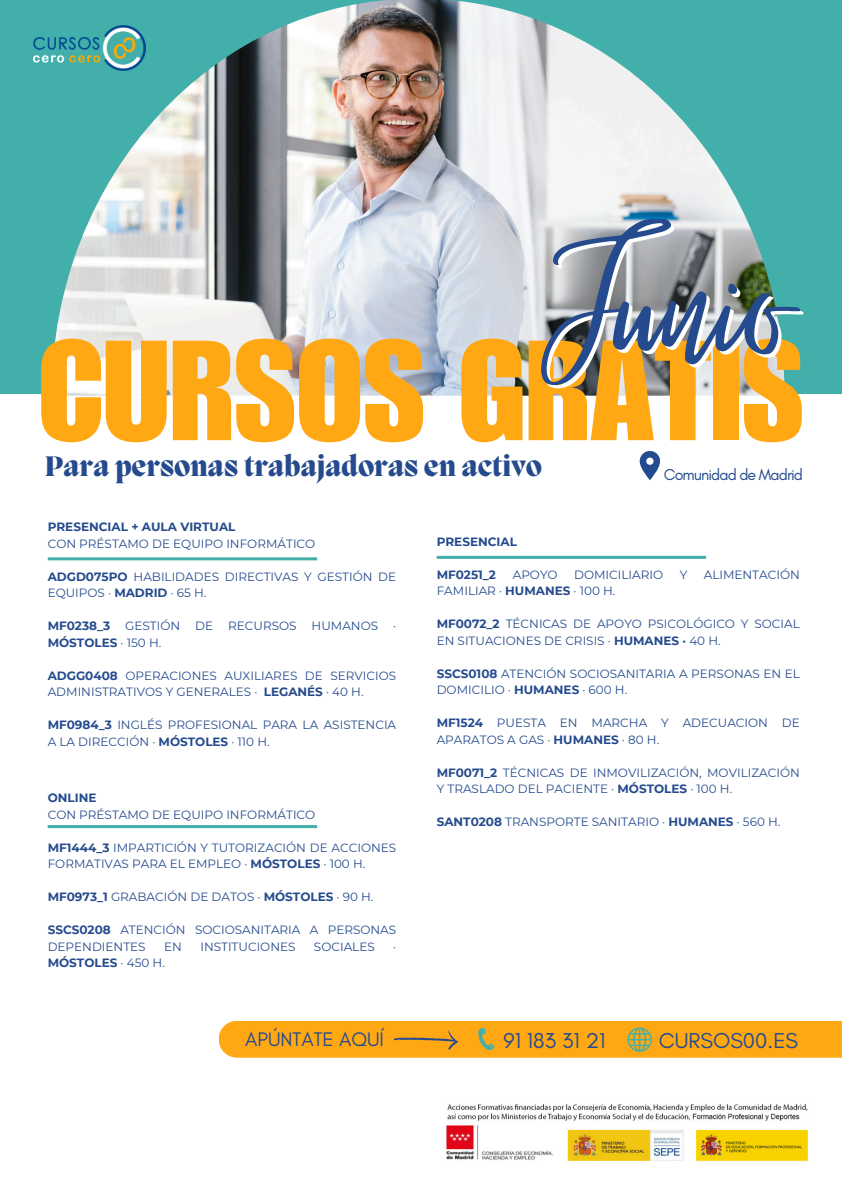
<style>
.page{position:relative;width:842px;height:1191px;background:#fff}
.page>*{position:absolute;margin:0;border:0;box-sizing:border-box;transform-origin:0 0}
.t1{font:219.2px "Virtual";color:#fff}
.t2{font:139.3px "Impact LT Std";color:#ffa813}
.t3{font:800 29px "Migra";letter-spacing:.005em;color:#254b8e}
.t4{font:21.9px "Glacial Indifference";color:#254b8e}
.t5{font:20px "Glacial Indifference";color:#254b8e}
.t6{font:16px "Glacial Indifference";letter-spacing:-.055em;color:#254b8e}
.t7{font:12px/16.5px "Montserrat";color:#254b8e}
.t8{font:700 12px "Montserrat";color:#254b8e}
.s1{font-weight:700}
.s2{font-weight:400}
</style>
<div class="page">
<div style="left:0;top:0;width:842px;height:393px;background:#42afaa"></div>
<hr style="left:437px;top:556px;width:269px;height:3px;background:#42afaa">
<hr style="left:48px;top:557px;width:269px;height:3px;background:#42afaa">
<img style="left:446px;top:1104px;width:363px;height:57px">
<svg style="left:640px;top:451px;width:20px;height:29px"></svg>
<img style="left:52px;top:0;width:732px;height:395px">
<hr style="left:48px;top:825px;width:269px;height:3px;background:#42afaa">
<div style="left:219px;top:1021px;width:623px;height:36px;background:#ffa813"></div>
<img style="left:34px;top:26px;width:111px;height:45px">
<h1 class="t1" style="left:548px;top:193px;width:246px">Junio</h1>
<h6 class="t2" style="left:38px;top:340px;width:767px">CURSOS GRATIS</h6>
<p class="t3" style="left:45px;top:452px;width:499px">Para personas trabajadoras en activo</p>
<p class="t6" style="left:664px;top:464px;width:141px">Comunidad de Madrid</p>
<p class="t8" style="left:48px;top:519px;width:189px">PRESENCIAL + AULA VIRTUAL</p>
<p class="t7" style="left:48px;top:535px;width:269px">CON PRÉSTAMO DE EQUIPO INFORMÁTICO</p>
<p class="t7" style="left:48px;top:568px;width:350px"><span class="s1">ADGD075PO</span> HABILIDADES DIRECTIVAS Y GESTIÓN DE<br>EQUIPOS · <span class="s1">MADRID</span> · 65 H.</p>
<p class="t8" style="left:48px;top:618px;width:64px">MF0238_3</p>
<p class="t7" style="left:125px;top:617px;width:57px">GESTIÓN</p>
<p class="t7" style="left:195px;top:617px;width:19px">DE</p>
<p class="t7" style="left:228px;top:617px;width:70px">RECURSOS</p>
<p class="t7" style="left:312px;top:617px;width:68px">HUMANOS</p>
<p class="t7" style="left:393px;top:617px;width:5px">·</p>
<p class="t8" style="left:48px;top:635px;width:115px">MÓSTOLES <span class="s2">· 150 H.</span></p>
<p class="t7" style="left:48px;top:667px;width:350px"><span class="s1">ADGG0408</span> OPERACIONES AUXILIARES DE SERVICIOS<br>ADMINISTRATIVOS Y GENERALES · <span class="s1">LEGANÉS</span> · 40 H.</p>
<p class="t7" style="left:48px;top:716px;width:350px"><span class="s1">MF0984_3</span> INGLÉS PROFESIONAL PARA LA ASISTENCIA<br>A LA DIRECCIÓN · <span class="s1">MÓSTOLES</span> · 110 H.</p>
<p class="t8" style="left:48px;top:790px;width:50px">ONLINE</p>
<p class="t7" style="left:48px;top:806px;width:269px">CON PRÉSTAMO DE EQUIPO INFORMÁTICO</p>
<p class="t7" style="left:48px;top:839px;width:350px"><span class="s1">MF1444_3</span> IMPARTICIÓN Y TUTORIZACIÓN DE ACCIONES<br>FORMATIVAS PARA EL EMPLEO · <span class="s1">MÓSTOLES</span> · 100 H.</p>
<p class="t7" style="left:48px;top:888px;width:327px"><span class="s1">MF0973_1</span> GRABACIÓN DE DATOS · <span class="s1">MÓSTOLES</span> · 90 H.</p>
<h4 class="t7" style="left:48px;top:921px;width:350px"><span class="s1">SSCS0208</span> ATENCIÓN SOCIOSANITARIA A PERSONAS<br>DEPENDIENTES</h4>
<h4 class="t7" style="left:164px;top:938px;width:19px">EN</h4>
<h4 class="t7" style="left:200px;top:938px;width:97px">INSTITUCIONES</h4>
<h4 class="t7" style="left:314px;top:938px;width:62px">SOCIALES</h4>
<h4 class="t7" style="left:393px;top:938px;width:5px">·</h4>
<h4 class="t8" style="left:48px;top:955px;width:119px">MÓSTOLES <span class="s2">· 450 H.</span></h4>
<p class="t8" style="left:437px;top:534px;width:82px">PRESENCIAL</p>
<p class="t8" style="left:437px;top:567px;width:61px">MF0251_2</p>
<p class="t7" style="left:513px;top:566px;width:46px">APOYO</p>
<p class="t7" style="left:574px;top:566px;width:90px">DOMICILIARIO</p>
<p class="t7" style="left:680px;top:566px;width:9px">Y</p>
<p class="t7" style="left:704px;top:566px;width:98px">ALIMENTACIÓN</p>
<p class="t7" style="left:437px;top:582px;width:180px">FAMILIAR · <span class="s1">HUMANES</span> · 100 H.</p>
<p class="t7" style="left:437px;top:615px;width:365px"><span class="s1">MF0072_2</span> TÉCNICAS DE APOYO PSICOLÓGICO Y SOCIAL<br>EN SITUACIONES DE CRISIS · <span class="s1">HUMANES ·</span> 40 H.</p>
<h2 class="t7" style="left:437px;top:665px;width:365px"><span class="s1">SSCS0108</span> ATENCIÓN SOCIOSANITARIA A PERSONAS EN EL<br>DOMICILIO · <span class="s1">HUMANES</span> · 600 H.</h2>
<h3 class="t7" style="left:437px;top:714px;width:365px"><span class="s1">MF1524</span> PUESTA EN MARCHA Y ADECUACION DE<br>APARATOS A GAS · <span class="s1">HUMANES</span> · 80 H.</h3>
<p class="t7" style="left:437px;top:764px;width:365px"><span class="s1">MF0071_2</span> TÉCNICAS DE INMOVILIZACIÓN, MOVILIZACIÓN<br>Y TRASLADO DEL PACIENTE · <span class="s1">MÓSTOLES</span> · 100 H.</p>
<p class="t7" style="left:437px;top:813px;width:345px"><span class="s1">SANT0208</span> TRANSPORTE SANITARIO · <span class="s1">HUMANES</span> · 560 H.</p>
<p class="t5" style="left:245px;top:1026px;width:140px">APÚNTATE AQUÍ</p>
<p class="t4" style="left:503px;top:1026px;width:103px">91 183 31 21</p>
<p class="t4" style="left:659px;top:1026px;width:141px">CURSOS00.ES</p>
</div>
